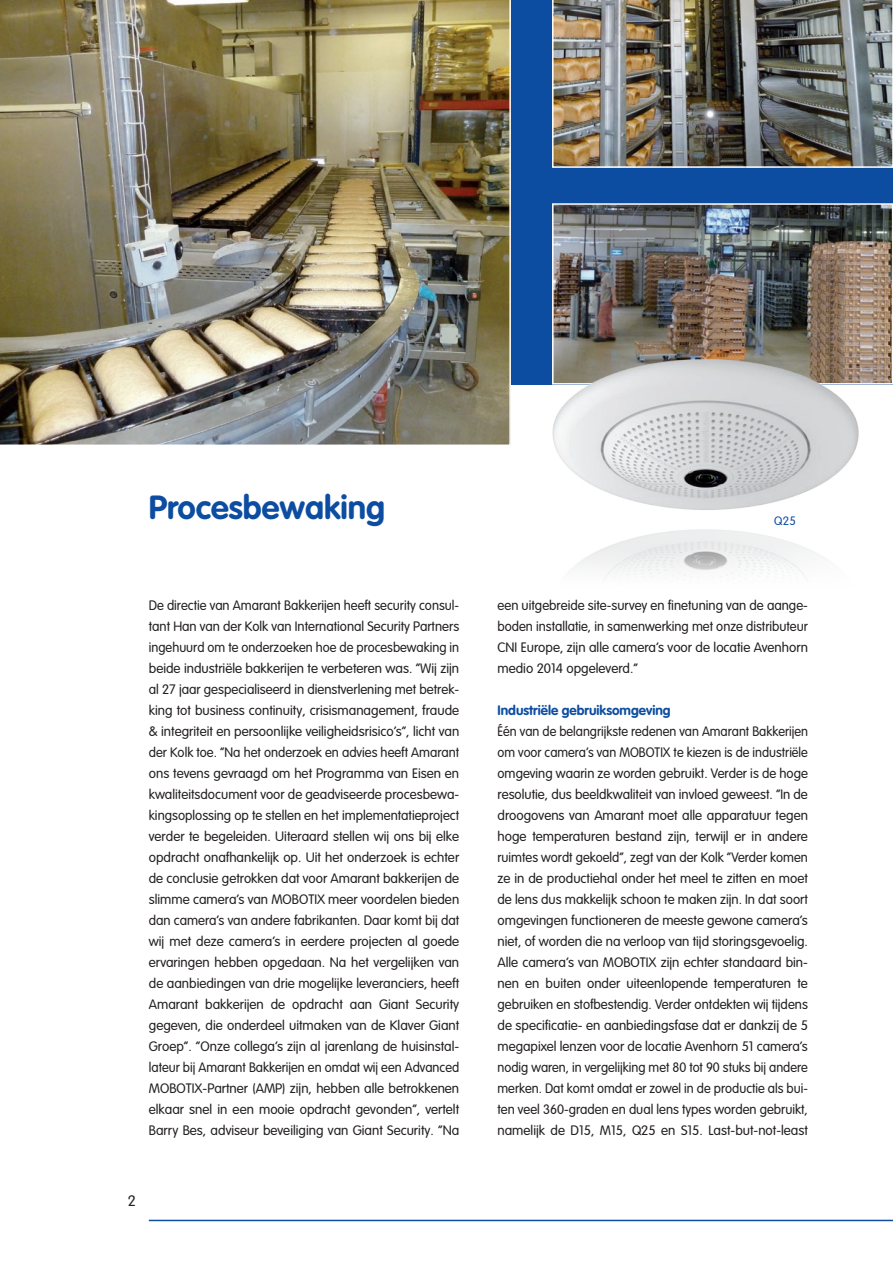
<style>
.page{position:relative;width:893px;height:1263px;background:#fff}
.page>*{position:absolute;margin:0;border:0;box-sizing:border-box;transform-origin:0 0}
.TitleArticle{font:700 33px "VAG Rounded LT Pro";color:#0d4da1}
.PageFooterSiteNum{font:300 15px "VAG Rounded LT Pro";color:#231f20}
.TextParagraph{font:300 13.5px/21px "VAG Rounded LT Pro";color:#231f20;text-align:justify}
.TextParagraph-2{font:300 13.5px/21px "VAG Rounded LT Pro";color:#231f20;text-align:justify;scale:.95 1}
.TextParagraph-3{font:700 13.5px "VAG Rounded LT Pro";color:#0d4da1}
.TextPicNotes{font:300 12px "VAG Rounded LT Pro";color:#0d4da1}
</style>
<div class="page">
<div style="left:0;top:0;width:893px;height:385px;background:#0d4da1"></div>
<hr style="left:149px;top:1220px;width:744px;height:1px;background:#0d4da1">
<img style="left:0;top:0;width:511px;height:445px">
<img style="left:552px;top:0;width:341px;height:168px">
<img style="left:555px;top:206px;width:335px;height:141px">
<div style="left:552px;top:203px;width:341px;height:182px;border:2px solid #fff"></div>
<img style="left:494px;top:347px;width:399px;height:229px">
<p class="TitleArticle" style="left:149px;top:486px;width:238px">Procesbewaking</p>
<p class="TextPicNotes" style="left:774px;top:514px;width:23px">Q25</p>
<p class="TextParagraph" style="left:149px;top:595px;width:312px">De directie van Amarant Bakkerijen heeft security consul&shy;tant Han van der Kolk van International Security Partners ingehuurd om te onderzoeken hoe de procesbewaking in beide industriële bakkerijen te verbeteren was. “Wij zijn al 27 jaar gespecialiseerd in dienstverlening met betrek&shy;king tot business continuity, crisismanagement, fraude &amp; integriteit en persoonlijke veiligheidsrisico’s”, licht van der Kolk toe. “Na het onderzoek en advies heeft Amarant ons tevens gevraagd om het Programma van Eisen en kwaliteitsdocument voor de geadviseerde procesbewa&shy;kingsoplossing op te stellen en het implementatieproject verder te begeleiden. Uiteraard stellen wij ons bij elke opdracht onafhankelijk op. Uit het onderzoek is echter de conclusie getrokken dat voor Amarant bakkerijen de slimme camera’s van MOBOTIX meer voordelen bieden dan camera’s van andere fabrikanten. Daar komt bij dat wij met deze camera’s in eerdere projecten al goede ervaringen hebben opgedaan. Na het vergelijken van de aanbiedingen van drie mogelijke leveranciers, heeft Amarant bakkerijen de opdracht aan Giant Security gegeven, die onderdeel uitmaken van de Klaver Giant Groep”. “Onze collega’s zijn al jarenlang de huisinstal&shy;lateur bij Amarant Bakkerijen en omdat wij een Advanced MOBOTIX-Partner (AMP) zijn, hebben alle betrokkenen elkaar snel in een mooie opdracht gevonden”, vertelt Barry Bes, adviseur beveiliging van Giant Security. “Na</p>
<p class="TextParagraph" style="left:497px;top:595px;width:312px">een uitgebreide site-survey en finetuning van de aange&shy;boden installatie, in samenwerking met onze distributeur CNI Europe, zijn alle camera’s voor de locatie Avenhorn medio 2014 opgeleverd.”</p>
<p class="TextParagraph-3" style="left:497px;top:701px;width:175px">Industriële gebruiksomgeving</p>
<p class="TextParagraph-2" style="left:497px;top:721px;width:328px">Één van de belangrijkste redenen van Amarant Bakkerijen om voor camera’s van MOBOTIX te kiezen is de industriële omgeving waarin ze worden gebruikt. Verder is de hoge resolutie, dus beeldkwaliteit van invloed geweest. “In de droogovens van Amarant moet alle apparatuur tegen hoge temperaturen bestand zijn, terwijl er in andere ruimtes wordt gekoeld”, zegt van der Kolk “Verder komen ze in de productiehal onder het meel te zitten en moet de lens dus makkelijk schoon te maken zijn. In dat soort omgevingen functioneren de meeste gewone camera’s niet, of worden die na verloop van tijd storingsgevoelig.<br>Alle camera’s van MOBOTIX zijn echter standaard bin&shy;nen en buiten onder uiteenlopende temperaturen te gebruiken en stofbestendig. Verder ontdekten wij tijdens de specificatie- en aanbiedingsfase dat er dankzij de 5 megapixel lenzen voor de locatie Avenhorn 51 camera’s nodig waren, in vergelijking met 80 tot 90 stuks bij andere merken. Dat komt omdat er zowel in de productie als bui&shy;ten veel 360-graden en dual lens types worden gebruikt, namelijk de D15, M15, Q25 en S15. Last-but-not-least</p>
<p class="PageFooterSiteNum" style="left:128px;top:1192px;width:10px">2</p>
</div>
